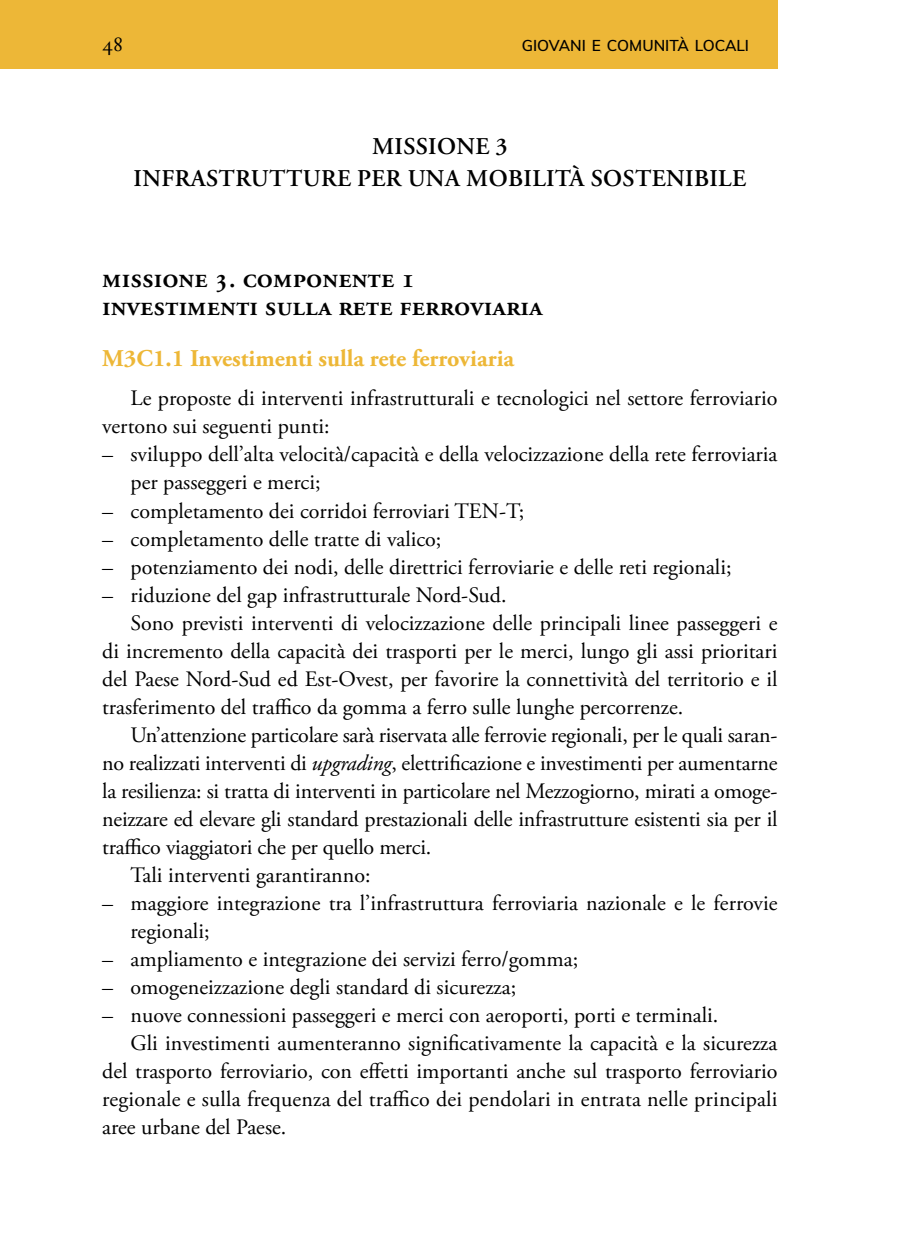
<style>
.page{position:relative;width:908px;height:1248px;background:#fff}
.page>*{position:absolute;margin:0;border:0;box-sizing:border-box;transform-origin:0 0}
.t1{font:600 28px/28px "Adobe Garamond Pro";color:#000}
.t2{font:600 24px/32px "Adobe Garamond Pro";letter-spacing:.015em;color:#000;text-align:center}
.t3{font:700 24px "Adobe Garamond Pro";color:#edb737}
.t4{font:22px/28px "Adobe Garamond Pro";color:#000}
.t5{font:600 15.4px "Muli";color:#000}
.s1{font-style:italic}
</style>
<div class="page">
<div style="left:0;top:0;width:777px;height:68px;background:#edb737"></div>
<p class="t4" style="left:102px;top:30px;width:23px">48</p>
<p class="t5" style="left:521px;top:34px;width:229px">GIOVANI E COMUNITÀ LOCALI</p>
<p class="t2" style="left:134px;top:130px;width:613px">MISSIONE 3<br>INFRASTRUTTURE PER UNA MOBILITÀ SOSTENIBILE</p>
<p class="t1" style="left:102px;top:265px;width:442px">missione 3. componente 1 investimenti sulla rete ferroviaria</p>
<p class="t3" style="left:102px;top:344px;width:413px">M3C1.1 Investimenti sulla rete ferroviaria</p>
<p class="t4" style="left:102px;top:385px;width:676px;text-indent:28px">Le proposte di interventi infrastrutturali e tecnologici nel settore ferroviario vertono sui seguenti punti:</p>
<p class="t4" style="left:130px;top:441px;width:648px;text-indent:-28px">– sviluppo dell’alta velocità/capacità e della velocizzazione della rete ferroviaria per passeggeri e merci;</p>
<p class="t4" style="left:102px;top:497px;width:423px">– completamento dei corridoi ferroviari TEN-T;</p>
<p class="t4" style="left:102px;top:525px;width:340px">– completamento delle tratte di valico;</p>
<p class="t4" style="left:102px;top:553px;width:630px">– potenziamento dei nodi, delle direttrici ferroviarie e delle reti regionali;</p>
<p class="t4" style="left:102px;top:581px;width:406px">– riduzione del gap infrastrutturale Nord-Sud.</p>
<p class="t4" style="left:130px;top:609px;width:648px">Sono previsti interventi di velocizzazione delle principali linee passeggeri e</p>
<p class="t4" style="left:102px;top:637px;width:676px">di incremento della capacità dei trasporti per le merci, lungo gli assi prioritari</p>
<p class="t4" style="left:102px;top:665px;width:676px">del Paese Nord-Sud ed Est-Ovest, per favorire la connettività del territorio e il</p>
<p class="t4" style="left:102px;top:693px;width:582px">trasferimento del traffico da gomma a ferro sulle lunghe percorrenze.</p>
<p class="t4" style="left:130px;top:721px;width:648px">Un’attenzione particolare sarà riservata alle ferrovie regionali, per le quali saran-</p>
<p class="t4" style="left:102px;top:749px;width:676px">no realizzati interventi di <span class="s1">upgrading</span>, elettrificazione e investimenti per aumentarne</p>
<p class="t4" style="left:102px;top:777px;width:676px">la resilienza: si tratta di interventi in particolare nel Mezzogiorno, mirati a omoge-</p>
<p class="t4" style="left:102px;top:805px;width:676px">neizzare ed elevare gli standard prestazionali delle infrastrutture esistenti sia per il</p>
<p class="t4" style="left:102px;top:833px;width:330px">traffico viaggiatori che per quello merci.</p>
<p class="t4" style="left:130px;top:861px;width:241px">Tali interventi garantiranno:</p>
<p class="t4" style="left:130px;top:889px;width:648px;text-indent:-28px">– maggiore integrazione tra l’infrastruttura ferroviaria nazionale e le ferrovie regionali;</p>
<p class="t4" style="left:102px;top:945px;width:477px">– ampliamento e integrazione dei servizi ferro/gomma;</p>
<p class="t4" style="left:102px;top:973px;width:415px">– omogeneizzazione degli standard di sicurezza;</p>
<p class="t4" style="left:102px;top:1001px;width:617px">– nuove connessioni passeggeri e merci con aeroporti, porti e terminali.</p>
<p class="t4" style="left:130px;top:1029px;width:648px">Gli investimenti aumenteranno significativamente la capacità e la sicurezza</p>
<p class="t4" style="left:102px;top:1057px;width:676px">del trasporto ferroviario, con effetti importanti anche sul trasporto ferroviario</p>
<p class="t4" style="left:102px;top:1085px;width:676px">regionale e sulla frequenza del traffico dei pendolari in entrata nelle principali</p>
<p class="t4" style="left:102px;top:1113px;width:186px">aree urbane del Paese.</p>
</div>
